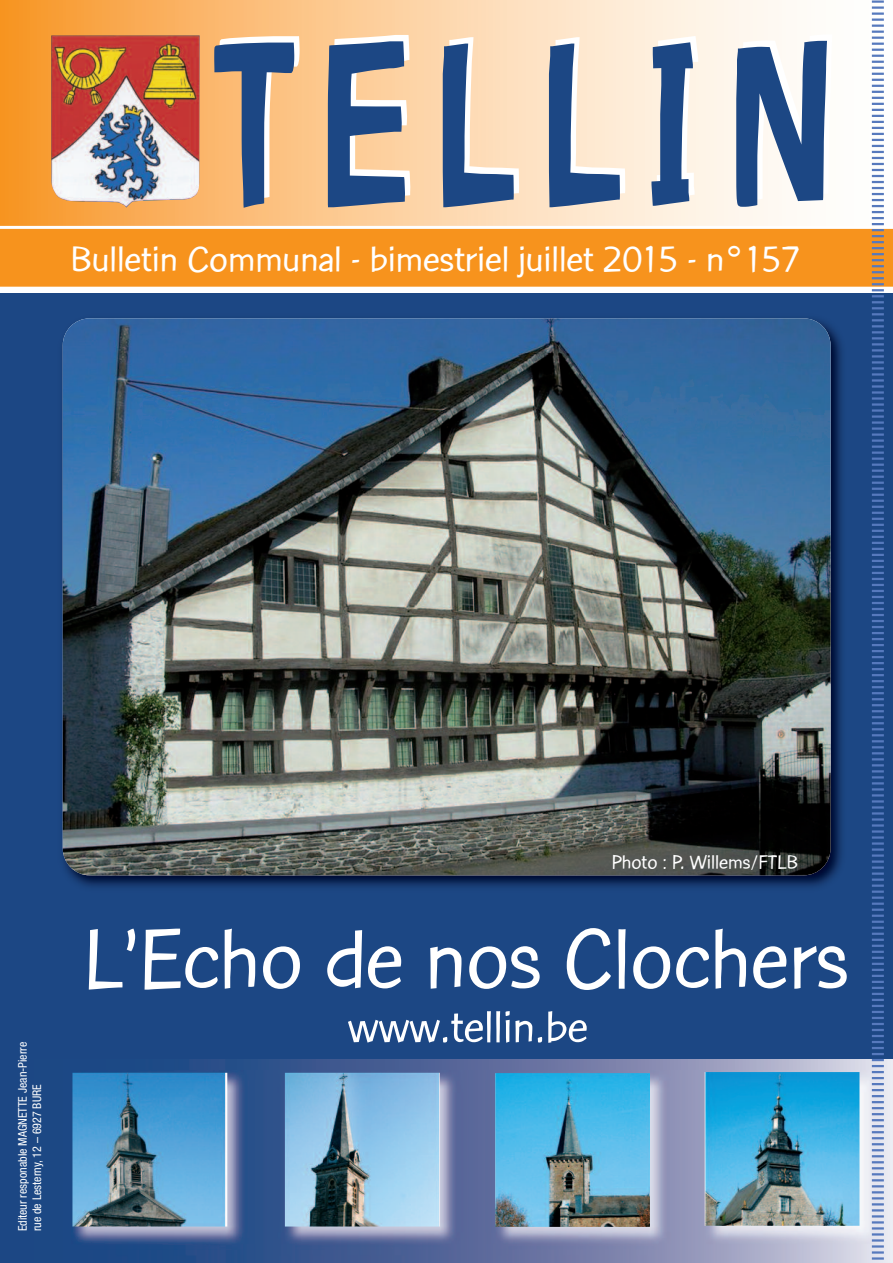
<style>
.page{position:relative;width:893px;height:1263px;background:#fff}
.page>*{position:absolute;margin:0;border:0;box-sizing:border-box;transform-origin:0 0}
.t1{font:39px "Con Brush Reg";color:#fff}
.t2{font:21px "Con Brush Reg";color:#fff}
.t3{font:condensed 12px/14.4px "Helvetica Neue";color:#fff}
</style>
<div class="page">
<img style="left:0;top:0;width:872px;height:226px">
<img style="left:51px;top:35px;width:149px;height:173px">
<svg style="left:0;top:228px;width:893px;height:62px;background:#f79a2c"></svg>
<svg style="left:220px;top:34px;width:612px;height:167px"></svg>
<svg style="left:214px;top:41px;width:613px;height:167px;background:#aba9ab"></svg>
<img style="left:0;top:1058px;width:893px;height:205px">
<img style="left:72px;top:1071px;width:821px;height:192px">
<img style="left:72px;top:1072px;width:787px;height:155px">
<div style="left:0;top:293px;width:893px;height:765px;background:#1c4784"></div>
<svg style="left:348px;top:1011px;width:239px;height:32px"></svg>
<svg style="left:89px;top:928px;width:758px;height:62px"></svg>
<svg style="left:872px;top:0;width:12px;height:1263px"></svg>
<img style="left:62px;top:318px;width:780px;height:569px">
<img style="left:63px;top:318px;width:768px;height:557px;border-radius:27px">
<h1 class="t1" style="left:71px;top:236px;width:732px">Bulletin Communal - bimestriel juillet 2015 - n°157</h1>
<p class="t3" style="left:16px;top:1231px;width:191px;rotate:-90deg">Editeur responable MAGNETTE Jean-Pierre rue de Lesterny, 12 – 6927 BURE</p>
<h2 class="t2" style="left:612px;top:849px;width:188px">Photo : P. Willems/FTLB</h2>
</div>
